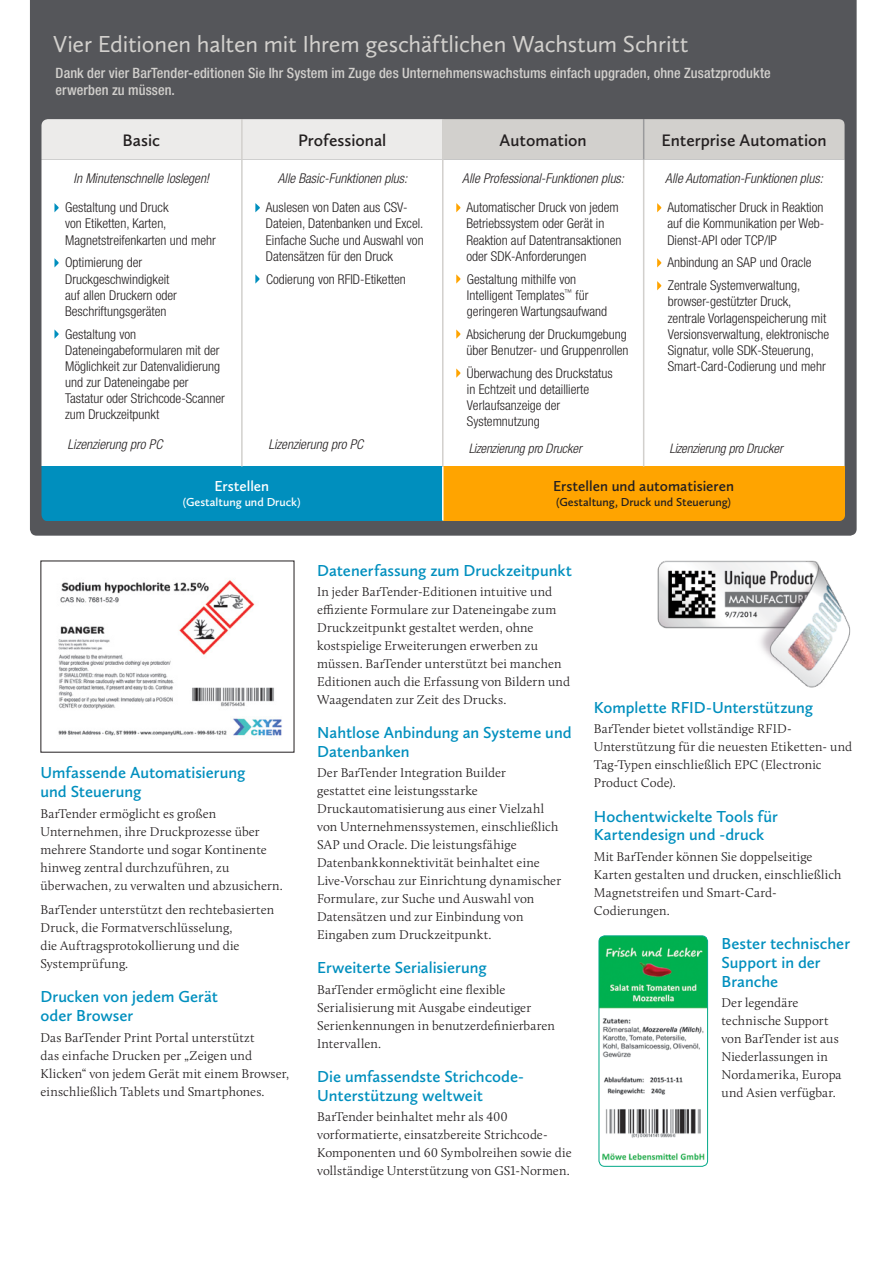
<style>
.page{position:relative;width:893px;height:1263px;background:#fff}
.page>*{position:absolute;margin:0;border:0;box-sizing:border-box;transform-origin:0 0}
.t1{font:24px "Calluna Sans";letter-spacing:-.01em;color:#d2d0cd}
.t2{font:600 17.25px "Calluna Sans";color:#231f20}
.t3{font:600 16.5px/18.9px "Calluna Sans";color:#008fbe}
.t4{font:600 15px "Calluna Sans";color:#231f20}
.t5{font:600 15px "Calluna Sans";color:#fff}
.t6{font:500 condensed 14.25px/16.5px "Helvetica Neue LT Std";letter-spacing:.005em;color:#d2d0cd}
.t7{font:300 condensed 13.5px/16px "Helvetica Neue LT Std";color:#231f20}
.t8{font:italic 300 condensed 13.5px "Helvetica Neue LT Std";color:#231f20}
.t9{font:300 13.2px/18px "Calluna";letter-spacing:.005em;color:#231f20}
.t10{font:italic 300 condensed 13.2px "Helvetica Neue LT Std";letter-spacing:-.005em;color:#231f20}
.t11{font:600 12px "Calluna Sans";color:#231f20}
.t12{font:600 12px "Calluna Sans";color:#fff}
</style>
<div class="page">
<div style="left:30px;top:0;width:827px;height:536px;background:#55565a"></div>
<svg style="left:42px;top:120px;width:802px;height:40px;background:#dedcdb"></svg>
<svg style="left:42px;top:160px;width:802px;height:306px"></svg>
<div style="left:41px;top:466px;width:402px;height:54px;background:#008fbe"></div>
<div style="left:443px;top:466px;width:401px;height:54px;background:#ffa400"></div>
<hr style="left:241px;top:119px;width:2px;height:41px;background:#d2d0cd">
<hr style="left:442px;top:119px;width:1px;height:41px;background:#d2d0cd">
<hr style="left:241px;top:160px;width:2px;height:306px;background:#d2d0cd">
<hr style="left:442px;top:160px;width:1px;height:306px;background:#d2d0cd">
<hr style="left:643px;top:160px;width:1px;height:306px;background:#d2d0cd">
<hr style="left:643px;top:119px;width:1px;height:41px;background:#9a9a9c">
<hr style="left:442px;top:466px;width:1px;height:54px;background:#fff">
<svg style="left:54px;top:203px;width:5px;height:9px"></svg>
<svg style="left:54px;top:258px;width:5px;height:9px"></svg>
<svg style="left:54px;top:329px;width:5px;height:10px"></svg>
<svg style="left:255px;top:203px;width:5px;height:9px"></svg>
<svg style="left:255px;top:274px;width:5px;height:10px"></svg>
<svg style="left:456px;top:203px;width:5px;height:9px"></svg>
<svg style="left:456px;top:274px;width:5px;height:10px"></svg>
<svg style="left:456px;top:329px;width:5px;height:10px"></svg>
<svg style="left:456px;top:368px;width:5px;height:10px"></svg>
<svg style="left:657px;top:203px;width:4px;height:9px"></svg>
<svg style="left:657px;top:258px;width:4px;height:9px"></svg>
<svg style="left:657px;top:281px;width:4px;height:9px"></svg>
<div style="left:38px;top:116px;width:810px;height:408px;border:3px solid #55565a;border-radius:8px"></div>
<img style="left:58px;top:579px;width:224px;height:157px">
<img style="left:657px;top:560px;width:194px;height:128px">
<img style="left:599px;top:936px;width:108px;height:230px">
<div style="left:599px;top:935px;width:109px;height:232px;border:1px solid #00a887;border-radius:6px"></div>
<h1 class="t1" style="left:53px;top:30px;width:637px">Vier Editionen halten mit Ihrem geschäftlichen Wachstum Schritt</h1>
<p class="t6" style="left:56px;top:65px;width:717px">Dank der vier BarTender-editionen Sie Ihr System im Zuge des Unternehmenswachstums einfach upgraden, ohne Zusatzprodukte erwerben zu müssen.</p>
<h2 class="t2" style="left:123px;top:129px;width:39px">Basic</h2>
<h2 class="t2" style="left:298px;top:129px;width:90px">Professional</h2>
<h2 class="t2" style="left:500px;top:129px;width:89px">Automation</h2>
<h2 class="t2" style="left:661px;top:129px;width:167px">Enterprise Automation</h2>
<p class="t8" style="left:74px;top:170px;width:137px">In Minutenschnelle loslegen!</p>
<p class="t7" style="left:65px;top:199px;width:152px">Gestaltung und Druck<br>von Etiketten, Karten,<br>Magnetstreifenkarten und mehr</p>
<p class="t7" style="left:65px;top:255px;width:113px">Optimierung der<br>Druckgeschwindigkeit auf allen Druckern oder<br>Beschriftungsgeräten</p>
<p class="t7" style="left:65px;top:326px;width:161px">Gestaltung von<br>Dateneingabeformularen mit der<br>Möglichkeit zur Datenvalidierung und zur Dateneingabe per<br>Tastatur oder Strichcode-Scanner zum Druckzeitpunkt</p>
<p class="t8" style="left:67px;top:436px;width:96px">Lizenzierung pro PC</p>
<p class="t8" style="left:462px;top:170px;width:163px">Alle Professional-Funktionen plus:</p>
<p class="t7" style="left:466px;top:199px;width:157px">Automatischer Druck von jedem<br>Betriebssystem oder Gerät in<br>Reaktion auf Datentransaktionen oder SDK-Anforderungen</p>
<p class="t7" style="left:467px;top:271px;width:142px">Gestaltung mithilfe von<br>Intelligent Templates<sup>™</sup> für geringeren Wartungsaufwand</p>
<p class="t7" style="left:466px;top:326px;width:164px">Absicherung der Druckumgebung über Benutzer- und Gruppenrollen</p>
<p class="t7" style="left:467px;top:365px;width:147px">Überwachung des Druckstatus in Echtzeit und detaillierte<br>Verlaufsanzeige der<br>Systemnutzung</p>
<p class="t10" style="left:469px;top:441px;width:115px">Lizenzierung pro Drucker</p>
<p class="t8" style="left:278px;top:170px;width:131px">Alle Basic-Funktionen plus:</p>
<p class="t7" style="left:266px;top:199px;width:159px">Auslesen von Daten aus CSV-<br>Dateien, Datenbanken und Excel.<br>Einfache Suche und Auswahl von<br>Datensätzen für den Druck</p>
<p class="t7" style="left:266px;top:271px;width:141px">Codierung von RFID-Etiketten</p>
<p class="t8" style="left:665px;top:170px;width:159px">Alle Automation-Funktionen plus:</p>
<p class="t7" style="left:667px;top:199px;width:158px;text-align:justify">Automatischer Druck in Reaktion auf die Kommunikation per Web-Dienst-API oder TCP/IP</p>
<p class="t7" style="left:667px;top:251px;width:146px;line-height:22.8px">Anbindung an SAP und Oracle<br>Zentrale Systemverwaltung,</p>
<p class="t7" style="left:668px;top:294px;width:163px">browser-gestützter Druck, zentrale Vorlagenspeicherung mit Versionsverwaltung, elektronische Signatur, volle SDK-Steuerung, Smart-Card-Codierung und mehr</p>
<p class="t8" style="left:268px;top:436px;width:96px">Lizenzierung pro PC</p>
<p class="t10" style="left:670px;top:441px;width:115px">Lizenzierung pro Drucker</p>
<p class="t5" style="left:214px;top:477px;width:56px">Erstellen</p>
<p class="t12" style="left:183px;top:495px;width:119px">(Gestaltung und Druck)</p>
<p class="t4" style="left:553px;top:477px;width:182px">Erstellen und automatisieren</p>
<p class="t11" style="left:556px;top:495px;width:176px">(Gestaltung, Druck und Steuerung)</p>
<p class="t3" style="left:40px;top:763px;width:206px">Umfassende Automatisierung und Steuerung</p>
<p class="t9" style="left:40px;top:804px;width:244px">BarTender ermöglicht es großen Unternehmen, ihre Druckprozesse über mehrere Standorte und sogar Kontinente hinweg zentral durchzuführen, zu überwachen, zu verwalten und abzusichern.</p>
<p class="t9" style="left:40px;top:901px;width:235px">BarTender unterstützt den rechtebasierten Druck, die Formatverschlüsselung,<br>die Auftragsprotokollierung und die Systemprüfung.</p>
<p class="t3" style="left:40px;top:987px;width:179px">Drucken von jedem Gerät oder Browser</p>
<p class="t9" style="left:40px;top:1028px;width:250px">Das BarTender Print Portal unterstützt<br>das einfache Drucken per „Zeigen und Klicken“ von jedem Gerät mit einem Browser, einschließlich Tablets und Smartphones.</p>
<p class="t3" style="left:317px;top:561px;width:256px">Datenerfassung zum Druckzeitpunkt</p>
<p class="t9" style="left:317px;top:582px;width:254px">In jeder BarTender-Editionen intuitive und effiziente Formulare zur Dateneingabe zum Druckzeitpunkt gestaltet werden, ohne kostspielige Erweiterungen erwerben zu müssen. BarTender unterstützt bei manchen Editionen auch die Erfassung von Bildern und Waagendaten zur Zeit des Drucks.</p>
<p class="t3" style="left:317px;top:723px;width:256px">Nahtlose Anbindung an Systeme und<br>Datenbanken</p>
<p class="t9" style="left:317px;top:764px;width:245px">Der BarTender Integration Builder<br>gestattet eine leistungsstarke Druckautomatisierung aus einer Vielzahl von Unternehmenssystemen, einschließlich SAP und Oracle. Die leistungsfähige Datenbankkonnektivität beinhaltet eine Live-Vorschau zur Einrichtung dynamischer Formulare, zur Suche und Auswahl von Datensätzen und zur Einbindung von Eingaben zum Druckzeitpunkt.</p>
<p class="t3" style="left:317px;top:958px;width:171px">Erweiterte Serialisierung</p>
<p class="t9" style="left:317px;top:980px;width:239px">BarTender ermöglicht eine flexible Serialisierung mit Ausgabe eindeutiger Serienkennungen in benutzerdefinierbaren Intervallen.</p>
<p class="t3" style="left:317px;top:1066px;width:208px">Die umfassendste Strichcode-<br>Unterstützung weltweit</p>
<p class="t9" style="left:317px;top:1107px;width:256px">BarTender beinhaltet mehr als 400 vorformatierte, einsatzbereite Strichcode-Komponenten und 60 Symbolreihen sowie die vollständige Unterstützung von GS1-Normen.</p>
<p class="t3" style="left:594px;top:698px;width:221px">Komplette RFID-Unterstützung</p>
<p class="t9" style="left:594px;top:720px;width:260px">BarTender bietet vollständige RFID-Unterstützung für die neuesten Etiketten- und Tag-Typen einschließlich EPC (Electronic Product Code).</p>
<p class="t3" style="left:594px;top:806px;width:186px">Hochentwickelte Tools für<br>Kartendesign und -druck</p>
<p class="t9" style="left:594px;top:847px;width:249px">Mit BarTender können Sie doppelseitige Karten gestalten und drucken, einschließlich Magnetstreifen und Smart-Card-Codierungen.</p>
<p class="t3" style="left:721px;top:933px;width:130px">Bester technischer<br>Support in der<br>Branche</p>
<p class="t9" style="left:721px;top:993px;width:122px">Der legendäre technische Support von BarTender ist aus<br>Niederlassungen in<br>Nordamerika, Europa und Asien verfügbar.</p>
</div>
